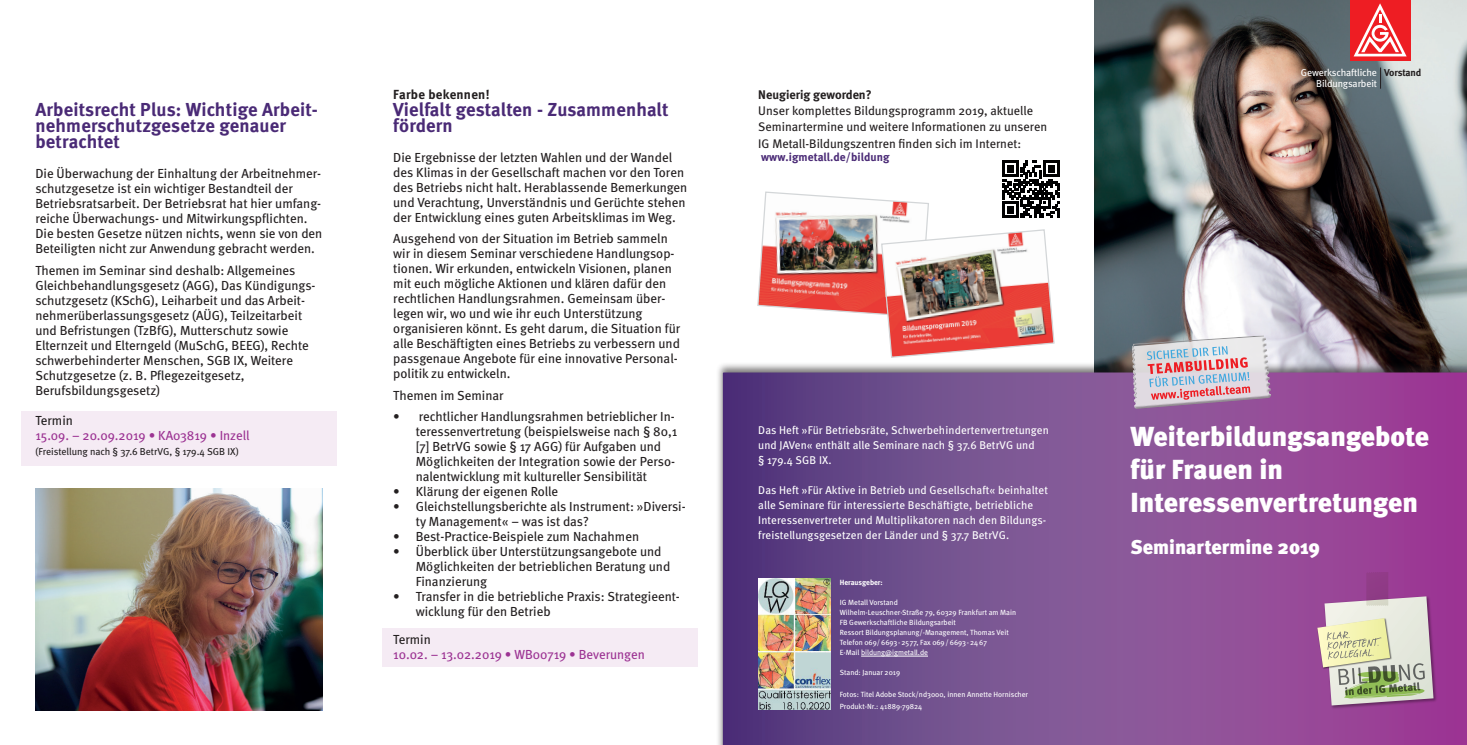
<style>
.page{position:relative;width:1467px;height:745px;background:#fff}
.page>*{position:absolute;margin:0;border:0;box-sizing:border-box;transform-origin:0 0}
.t1{font:900 27.5px/33px "Meta";letter-spacing:-.005em;color:#fff}
.t2{font:900 20px "Meta";color:#fff}
.t3{font:700 18.75px/16.2px "Meta";letter-spacing:.01em;color:#4a2a76}
.t4{font:13.12px/15px "Meta";color:#231f20}
.t5{font:13.12px "Meta";color:#9c3393}
.t6{font:700 13.12px "Meta";letter-spacing:.02em;color:#231f20}
.t7{font:12.5px/16.2px "Meta";color:#231f20}
.t8{font:700 12.5px "Meta";color:#231f20}
.t9{font:700 11.5px "Meta";letter-spacing:.005em;color:#4a2a76}
.t10{font:11.25px/15px "Meta";letter-spacing:.01em;color:#fff}
.t11{font:10px "Meta";color:#231f20}
.t12{font:10px/11.2px "Meta";letter-spacing:-.01em;color:#fff}
.t13{font:7.5px/10px "Meta";color:#fff}
.t14{font:700 7.5px "Meta";color:#fff}
.s1{font-weight:700;color:#231f20}
</style>
<div class="page">
<img style="left:1094px;top:0;width:373px;height:362px">
<div style="left:382px;top:628px;width:316px;height:38px;background:#f5ebf4"></div>
<div style="left:21px;top:411px;width:316px;height:55px;background:#f5ebf4"></div>
<div style="left:716px;top:362px;width:751px;height:382px;background:#231f20;opacity:.6"></div>
<svg style="left:723px;top:372px;width:744px;height:372px;background:#7f4b91"></svg>
<hr style="left:861px;top:655px;width:67px;height:1px;background:#fff">
<img style="left:758px;top:578px;width:73px;height:131px">
<div style="left:1350px;top:0;width:60px;height:60px;background:#ee1d23"></div>
<svg style="left:1353px;top:3px;width:54px;height:54px"></svg>
<svg style="left:1380px;top:68px;width:1px;height:21px"></svg>
<img style="left:1323px;top:594px;width:116px;height:115px">
<svg style="left:1317px;top:572px;width:116px;height:133px;background:#bfa9ac"></svg>
<img style="left:757px;top:161px;width:302px;height:197px">
<svg style="left:1130px;top:332px;width:143px;height:81px;background:#c5afbf"></svg>
<img style="left:35px;top:488px;width:287px;height:221px">
<h3 class="t3" style="left:35px;top:100px;width:284px">Arbeitsrecht Plus: Wichtige Arbeit&shy;nehmerschutzgesetze genauer betrachtet</h3>
<p class="t4" style="left:35px;top:166px;width:288px">Die Überwachung der Einhaltung der Arbeitnehmer&shy;schutzgesetze ist ein wichtiger Bestandteil der Betriebsratsarbeit. Der Betriebsrat hat hier umfang&shy;reiche Überwachungs- und Mitwirkungspflichten.<br>Die besten Gesetze nützen nichts, wenn sie von den Beteiligten nicht zur Anwendung gebracht werden.</p>
<p class="t4" style="left:35px;top:262px;width:282px">Themen im Seminar sind deshalb: Allgemeines Gleichbehandlungsgesetz (AGG), Das Kündigungs&shy;schutzgesetz (KSchG), Leiharbeit und das Arbeit&shy;nehmerüberlassungsgesetz (AÜG), Teilzeitarbeit und Befristungen (TzBfG), Mutterschutz sowie Elternzeit und Elterngeld (MuSchG, BEEG), Rechte schwerbehinderter Menschen, SGB IX, Weitere Schutzgesetze (z. B. Pflegezeitgesetz, Berufsbildungsgesetz)</p>
<p class="t4" style="left:35px;top:412px;width:39px">Termin</p>
<p class="t5" style="left:35px;top:426px;width:216px">15.09. – 20.09.2019 • KA03819 • Inzell</p>
<p class="t11" style="left:35px;top:444px;width:205px">(Freistellung nach § 37.6 BetrVG, § 179.4 SGB IX)</p>
<p class="t6" style="left:393px;top:86px;width:98px">Farbe bekennen!</p>
<h3 class="t3" style="left:393px;top:100px;width:277px">Vielfalt gestalten - Zusammenhalt fördern</h3>
<p class="t4" style="left:393px;top:149px;width:296px">Die Ergebnisse der letzten Wahlen und der Wandel des Klimas in der Gesellschaft machen vor den Toren des Betriebs nicht halt. Herablassende Bemerkungen und Verachtung, Unverständnis und Gerüchte stehen der Entwicklung eines guten Arbeitsklimas im Weg.</p>
<p class="t4" style="left:393px;top:231px;width:288px">Ausgehend von der Situation im Betrieb sammeln wir in diesem Seminar verschiedene Handlungsop&shy;tionen. Wir erkunden, entwickeln Visionen, planen mit euch mögliche Aktionen und klären dafür den rechtlichen Handlungsrahmen. Gemeinsam über&shy;legen wir, wo und wie ihr euch Unterstützung organisieren könnt. Es geht darum, die Situation für alle Beschäftigten eines Betriebs zu verbessern und passgenaue Angebote für eine innovative Personal&shy;politik zu entwickeln.</p>
<p class="t4" style="left:393px;top:387px;width:112px">Themen im Seminar</p>
<p class="t4" style="left:416px;top:408px;width:263px;text-indent:-22px">• rechtlicher Handlungsrahmen betrieblicher In&shy;teressenvertretung (beispielsweise nach § 80,1 [7] BetrVG sowie § 17 AGG) für Aufgaben und Möglichkeiten der Integration sowie der Perso&shy;nalentwicklung mit kultureller Sensibilität</p>
<p class="t4" style="left:393px;top:483px;width:166px">• Klärung der eigenen Rolle</p>
<p class="t4" style="left:416px;top:498px;width:271px;text-indent:-22px">• Gleichstellungsberichte als Instrument: »Diversi&shy;ty Management« – was ist das?</p>
<p class="t4" style="left:393px;top:528px;width:247px">• Best-Practice-Beispiele zum Nachahmen</p>
<p class="t4" style="left:416px;top:543px;width:256px;text-indent:-22px">• Überblick über Unterstützungsangebote und<br>Möglichkeiten der betrieblichen Beratung und<br>Finanzierung</p>
<p class="t4" style="left:416px;top:588px;width:266px;text-indent:-22px">• Transfer in die betriebliche Praxis: Strategieent&shy;wicklung für den Betrieb</p>
<p class="t4" style="left:393px;top:631px;width:39px">Termin</p>
<p class="t5" style="left:393px;top:645px;width:253px">10.02. – 13.02.2019 • WB00719 • Beverungen</p>
<p class="t8" style="left:758px;top:86px;width:115px">Neugierig geworden?</p>
<p class="t7" style="left:758px;top:102px;width:290px">Unser komplettes Bildungsprogramm 2019, aktuelle<br>Seminartermine und weitere Informationen zu unseren<br>IG Metall-Bildungszentren finden sich im Internet:</p>
<p class="t9" style="left:761px;top:150px;width:130px">www.igmetall.de/bildung</p>
<p class="t10" style="left:758px;top:421px;width:292px">Das Heft »Für Betriebsräte, Schwerbehindertenvertretungen und JAVen« enthält alle Seminare nach § 37.6 BetrVG und<br>§ 179.4 SGB IX.</p>
<p class="t10" style="left:758px;top:481px;width:291px">Das Heft »Für Aktive in Betrieb und Gesellschaft« beinhaltet alle Seminare für interessierte Beschäftigte, betriebliche Interessenvertreter und Multiplikatoren nach den Bildungs&shy;freistellungsgesetzen der Länder und § 37.7 BetrVG.</p>
<p class="t14" style="left:840px;top:577px;width:44px">Herausgeber:</p>
<p class="t13" style="left:840px;top:596px;width:178px">IG Metall Vorstand<br>Wilhelm-Leuschner-Straße 79, 60329 Frankfurt am Main FB Gewerkschaftliche Bildungsarbeit<br>Ressort Bildungsplanung/-Management, Thomas Veit Telefon 069/6693-25 77, Fax 069/6693-2467<br>E-Mail bildung@igmetall.de</p>
<p class="t13" style="left:840px;top:666px;width:62px">Stand: Januar 2019</p>
<p class="t13" style="left:840px;top:687px;width:190px;line-height:11.9px">Fotos: Titel Adobe Stock/nd3000, innen Annette Hornischer<br>Produkt-Nr.: 41889-79824</p>
<p class="t12" style="left:1316px;top:66px;width:107px;text-indent:-15px">Gewerkschaftliche <span class="s1">Vorstand<br></span>Bildungsarbeit</p>
<h1 class="t1" style="left:1130px;top:419px;width:300px">Weiterbildungsangebote für Frauen in<br>Interessenvertretungen</h1>
<h2 class="t2" style="left:1130px;top:534px;width:191px">Seminartermine 2019</h2>
</div>
